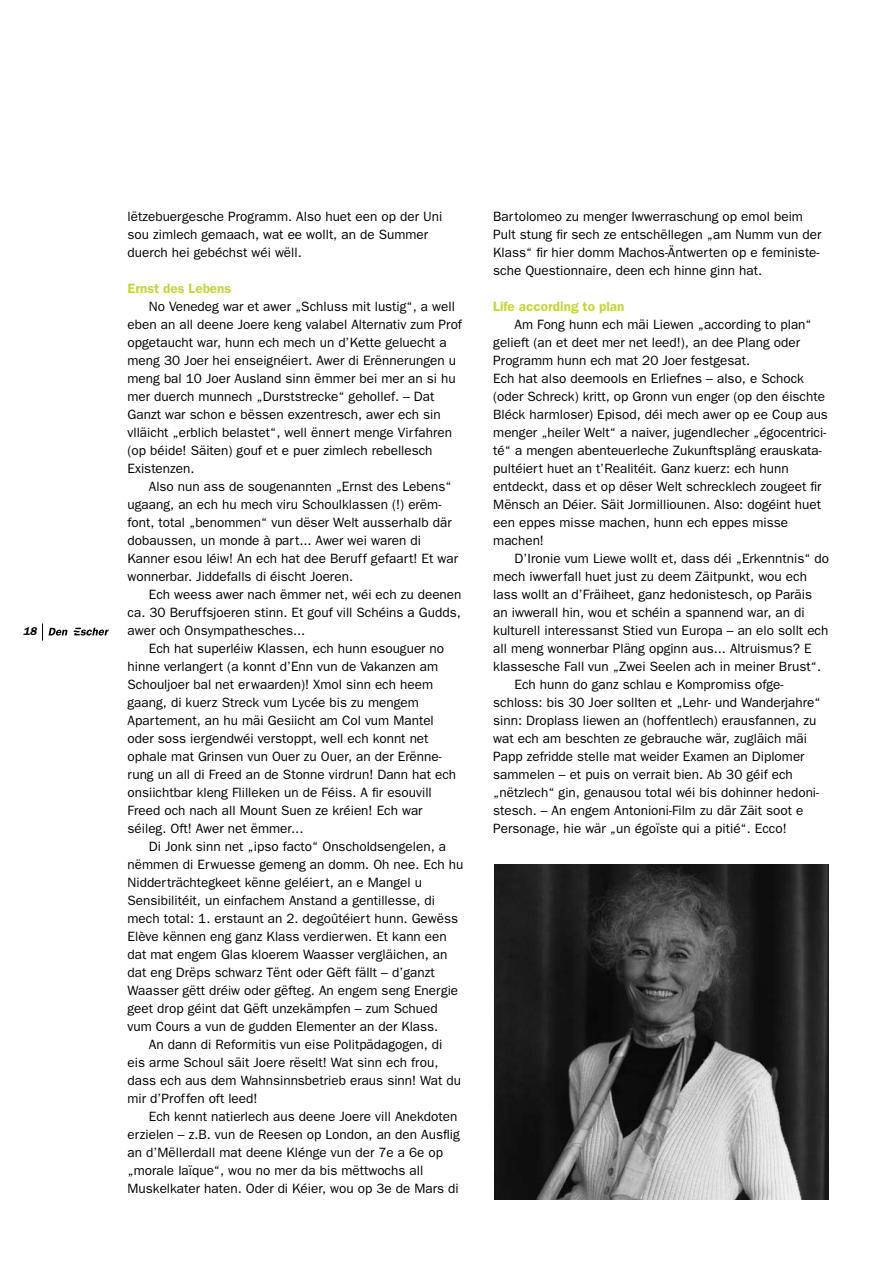
<style>
.page{position:relative;width:893px;height:1263px;background:#fff}
.page>*{position:absolute;margin:0;border:0;box-sizing:border-box;transform-origin:0 0}
.t1{font:13.5px/18px "Franklin Gothic";color:#000}
.t2{font:600 13.5px "Franklin Gothic";color:#c7d53b}
.t3{font:italic 600 11.25px "Franklin Gothic";color:#000}
</style>
<div class="page">
<img style="left:494px;top:864px;width:335px;height:335px">
<svg style="left:42px;top:623px;width:1px;height:17px"></svg>
<svg style="left:49px;top:628px;width:18px;height:7px"></svg>
<svg style="left:74px;top:628px;width:35px;height:7px"></svg>
<p class="t3" style="left:23px;top:625px;width:15px">18</p>
<p class="t1" style="left:128px;top:208px;width:316px">lëtzebuergesche Programm. Also huet een op der Uni sou zimlech gemaach, wat ee wollt, an de Summer duerch hei gebéchst wéi wëll.</p>
<p class="t2" style="left:128px;top:281px;width:105px">Ernst des Lebens</p>
<p class="t1" style="left:128px;top:298px;width:336px;text-indent:21px">No Venedeg war et awer „Schluss mit lustig“, a well eben an all deene Joere keng valabel Alternativ zum Prof opgetaucht war, hunn ech mech un d’Kette geluecht a meng 30 Joer hei enseignéiert. Awer di Erënnerungen u meng bal 10 Joer Ausland sinn ëmmer bei mer an si hu mer duerch munnech „Durststrecke“ gehollef. – Dat Ganzt war schon e bëssen exzentresch, awer ech sin vlläicht „erblich belastet“, well ënnert menge Virfahren (op béide! Säiten) gouf et e puer zimlech rebellesch Existenzen.</p>
<p class="t1" style="left:128px;top:478px;width:332px;text-indent:21px">Also nun ass de sougenannten „Ernst des Lebens“ ugaang, an ech hu mech viru Schoulklassen (!) erëm&shy;font, total „benommen“ vun dëser Welt ausserhalb där dobaussen, un monde à part... Awer wei waren di Kanner esou léiw! An ech hat dee Beruff gefaart! Et war wonnerbar. Jiddefalls di éischt Joeren.</p>
<p class="t1" style="left:128px;top:586px;width:335px;text-align:justify;text-indent:21px">Ech weess awer nach ëmmer net, wéi ech zu deenen ca. 30 Beruffsjoeren stinn. Et gouf vill Schéins a Gudds, awer och Onsympathesches...</p>
<p class="t1" style="left:128px;top:640px;width:330px;text-indent:21px">Ech hat superléiw Klassen, ech hunn esouguer no hinne verlangert (a konnt d’Enn vun de Vakanzen am Schouljoer bal net erwaarden)! Xmol sinn ech heem gaang, di kuerz Streck vum Lycée bis zu mengem Apartement, an hu mäi Gesiicht am Col vum Mantel oder soss iergendwéi verstoppt, well ech konnt net ophale mat Grinsen vun Ouer zu Ouer, an der Erënne&shy;rung un all di Freed an de Stonne virdrun! Dann hat ech onsiichtbar kleng Flilleken un de Féiss. A fir esouvill Freed och nach all Mount Suen ze kréien! Ech war séileg. Oft! Awer net ëmmer...</p>
<p class="t1" style="left:149px;top:838px;width:299px">Di Jonk sinn net „ipso facto“ Onscholdsengelen, a</p>
<p class="t1" style="left:128px;top:856px;width:337px">nëmmen di Erwuesse gemeng an domm. Oh nee. Ech hu</p>
<p class="t1" style="left:128px;top:874px;width:296px">Nidderträchtegkeet kënne geléiert, an e Mangel u</p>
<p class="t1" style="left:128px;top:892px;width:309px">Sensibilitéit, un einfachem Anstand a gentillesse, di</p>
<p class="t1" style="left:128px;top:910px;width:332px">mech total: 1. erstaunt an 2. degoûtéiert hunn. Gewëss</p>
<p class="t1" style="left:128px;top:928px;width:321px">Elève kënnen eng ganz Klass verdierwen. Et kann een</p>
<p class="t1" style="left:128px;top:946px;width:321px">dat mat engem Glas kloerem Waasser vergläichen, an</p>
<p class="t1" style="left:128px;top:964px;width:309px">dat eng Drëps schwarz Tënt oder Gëft fällt – d’ganzt</p>
<p class="t1" style="left:128px;top:982px;width:332px">Waasser gëtt dréiw oder gëfteg. An engem seng Energie</p>
<p class="t1" style="left:128px;top:1000px;width:312px">geet drop géint dat Gëft unzekämpfen – zum Schued</p>
<p class="t1" style="left:128px;top:1018px;width:312px">vum Cours a vun de gudden Elementer an der Klass.</p>
<p class="t1" style="left:149px;top:1036px;width:295px">An dann di Reformitis vun eise Politpädagogen, di</p>
<p class="t1" style="left:128px;top:1054px;width:312px">eis arme Schoul säit Joere rëselt! Wat sinn ech frou,</p>
<p class="t1" style="left:128px;top:1072px;width:335px">dass ech aus dem Wahnsinnsbetrieb eraus sinn! Wat du</p>
<p class="t1" style="left:128px;top:1090px;width:131px">mir d’Proffen oft leed!</p>
<p class="t1" style="left:149px;top:1108px;width:310px">Ech kennt natierlech aus deene Joere vill Anekdoten</p>
<p class="t1" style="left:128px;top:1126px;width:334px">erzielen – z.B. vun de Reesen op London, an den Ausflig</p>
<p class="t1" style="left:128px;top:1144px;width:317px">an d’Mëllerdall mat deene Klénge vun der 7e a 6e op</p>
<p class="t1" style="left:128px;top:1162px;width:297px">„morale laïque“, wou no mer da bis mëttwochs all</p>
<p class="t1" style="left:128px;top:1180px;width:333px">Muskelkater haten. Oder di Kéier, wou op 3e de Mars di</p>
<p class="t1" style="left:493px;top:208px;width:330px">Bartolomeo zu menger Iwwerraschung op emol beim Pult stung fir sech ze entschëllegen „am Numm vun der Klass“ fir hier domm Machos-Äntwerten op e feministe&shy;sche Questionnaire, deen ech hinne ginn hat.</p>
<p class="t2" style="left:493px;top:298px;width:133px">Life according to plan</p>
<p class="t1" style="left:493px;top:316px;width:336px;text-indent:21px">Am Fong hunn ech mäi Liewen „according to plan“ gelieft (an et deet mer net leed!), an dee Plang oder Programm hunn ech mat 20 Joer festgesat.<br>Ech hat also deemools en Erliefnes – also, e Schock (oder Schreck) kritt, op Gronn vun enger (op den éischte Bléck harmloser) Episod, déi mech awer op ee Coup aus menger „heiler Welt“ a naiver, jugendlecher „égocentrici&shy;té“ a mengen abenteuerleche Zukunftspläng erauskata&shy;pultéiert huet an t’Realitéit. Ganz kuerz: ech hunn entdeckt, dass et op dëser Welt schrecklech zougeet fir Mënsch an Déier. Säit Jormilliounen. Also: dogéint huet een eppes misse machen, hunn ech eppes misse machen!</p>
<p class="t1" style="left:514px;top:550px;width:316px">D’Ironie vum Liewe wollt et, dass déi „Erkenntnis“ do</p>
<p class="t1" style="left:493px;top:568px;width:315px">mech iwwerfall huet just zu deem Zäitpunkt, wou ech</p>
<p class="t1" style="left:493px;top:586px;width:320px">lass wollt an d’Fräiheet, ganz hedonistesch, op Paräis</p>
<p class="t1" style="left:493px;top:604px;width:313px">an iwwerall hin, wou et schéin a spannend war, an di</p>
<p class="t1" style="left:493px;top:622px;width:337px">kulturell interessanst Stied vun Europa – an elo sollt ech</p>
<p class="t1" style="left:493px;top:639px;width:320px">all meng wonnerbar Pläng opginn aus... Altruismus? E</p>
<p class="t1" style="left:493px;top:657px;width:329px">klassesche Fall vun „Zwei Seelen ach in meiner Brust“.</p>
<p class="t1" style="left:514px;top:675px;width:270px">Ech hunn do ganz schlau e Kompromiss ofge-</p>
<p class="t1" style="left:493px;top:693px;width:329px">schloss: bis 30 Joer sollten et „Lehr- und Wanderjahre“</p>
<p class="t1" style="left:493px;top:711px;width:325px">sinn: Droplass liewen an (hoffentlech) erausfannen, zu</p>
<p class="t1" style="left:493px;top:729px;width:315px">wat ech am beschten ze gebrauche wär, zugläich mäi</p>
<p class="t1" style="left:493px;top:747px;width:313px">Papp zefridde stelle mat weider Examen an Diplomer</p>
<p class="t1" style="left:493px;top:765px;width:301px">sammelen – et puis on verrait bien. Ab 30 géif ech</p>
<p class="t1" style="left:493px;top:783px;width:327px">„nëtzlech“ gin, genausou total wéi bis dohinner hedoni-</p>
<p class="t1" style="left:493px;top:801px;width:312px">stesch. – An engem Antonioni-Film zu där Zäit soot e</p>
<p class="t1" style="left:493px;top:819px;width:295px">Personage, hie wär „un égoïste qui a pitié“. Ecco!</p>
</div>
